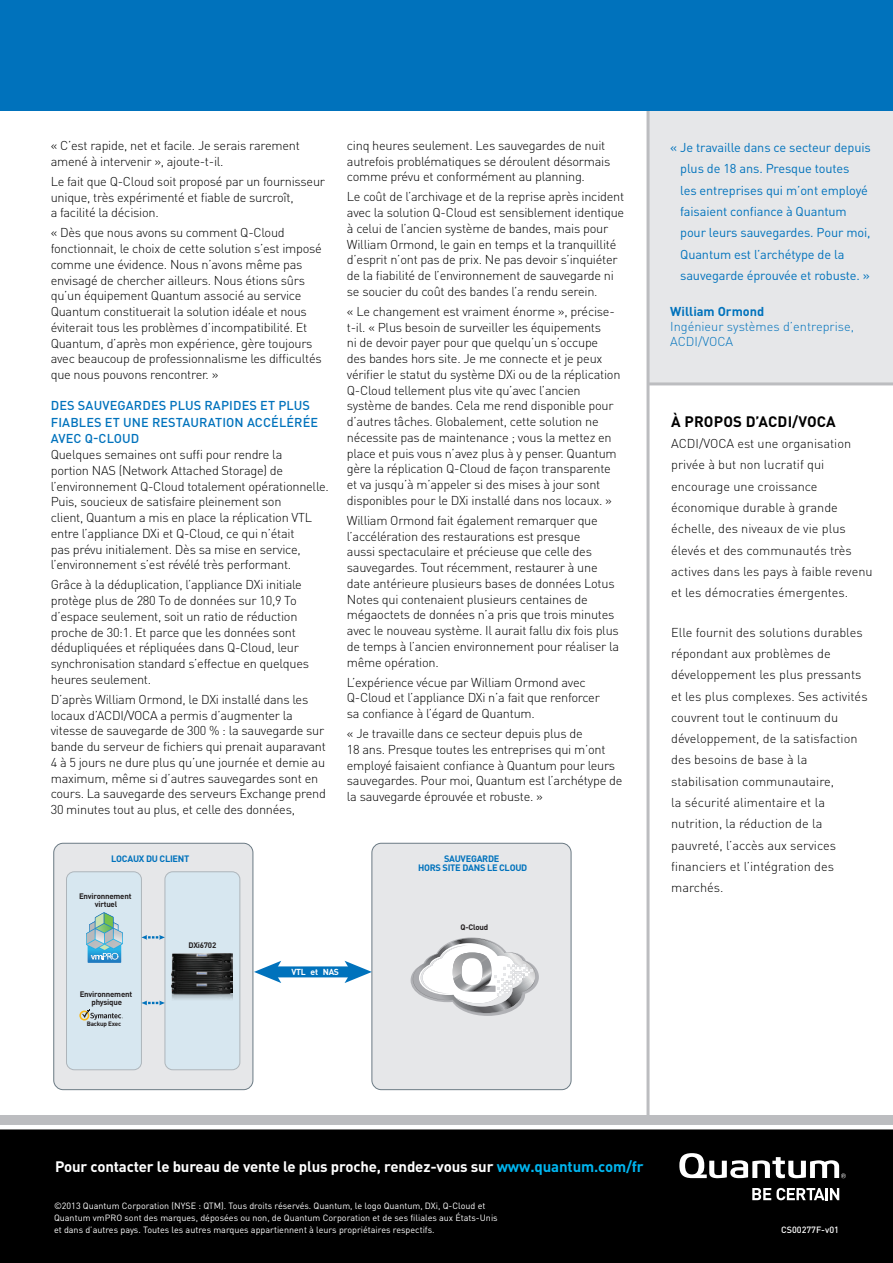
<style>
.page{position:relative;width:893px;height:1263px;background:#fff}
.page>*{position:absolute;margin:0;border:0;box-sizing:border-box;transform-origin:0 0}
.t1{font:700 15px "DIN Pro";letter-spacing:-.01em;color:#fff}
.t2{font:700 15px "DIN Pro";letter-spacing:.005em;color:#000}
.t3{font:300 12.75px/15.8px "DIN Pro";letter-spacing:-.02em;color:#000}
.t4{font:300 12.75px/21.3px "DIN Pro";color:#000}
.t5{font:12.75px/21.3px "DIN Pro";letter-spacing:-.01em;color:#0072bc}
.t6{font:500 12.75px/16.5px "DIN Pro";letter-spacing:.01em;color:#0072bc}
.t7{font:300 12.75px/15px "DIN Pro";color:#0072bc}
.t8{font:700 12.75px "DIN Pro";color:#0072bc}
.t9{font:700 9.15px/9.4px "DIN";letter-spacing:-.03em;color:#0072bc;text-align:center}
.t10{font:9px/12px "DIN Pro";color:#fff}
.t11{font:500 9px "DIN Pro";color:#fff}
.t12{font:700 8.7px "DIN";letter-spacing:-.03em;color:#fff}
.t13{font:700 7.95px/7.9px "DIN";letter-spacing:-.03em;color:#231f20;text-align:center}
.t14{font:700 6.3px "DIN";letter-spacing:-.03em;color:#231f20}
.s1{color:#00b6f0}
</style>
<div class="page">
<div style="left:648px;top:95px;width:245px;height:289px;background:#e6e7e9"></div>
<hr style="left:648px;top:382px;width:245px;height:3px;background:#bcbdc0">
<hr style="left:646px;top:103px;width:3px;height:1058px;background:#bcbdc0">
<div style="left:0;top:1115px;width:893px;height:33px;background:#bcbdc0"></div>
<div style="left:0;top:1128px;width:893px;height:135px;background:#000"></div>
<hr style="left:0;top:1125px;width:893px;height:4px;background:#fff">
<svg style="left:752px;top:1188px;width:87px;height:12px"></svg>
<svg style="left:679px;top:1153px;width:167px;height:25px"></svg>
<div style="left:0;top:0;width:893px;height:111px;background:#0072bc"></div>
<div style="left:54px;top:843px;width:199px;height:247px;background:#e6e7e9;border-radius:9px"></div>
<div style="left:54px;top:843px;width:199px;height:247px;border:1px solid #6b7a84;border-radius:9px"></div>
<div style="left:372px;top:843px;width:199px;height:247px;background:#e6e7e9;border-radius:9px"></div>
<div style="left:372px;top:843px;width:199px;height:247px;border:1px solid #6b7a84;border-radius:9px"></div>
<svg style="left:142px;top:935px;width:23px;height:5px"></svg>
<div style="left:273px;top:966px;width:79px;height:11px;background:#0072bc"></div>
<svg style="left:254px;top:961px;width:27px;height:22px"></svg>
<svg style="left:345px;top:961px;width:27px;height:22px"></svg>
<svg style="left:142px;top:1000px;width:23px;height:5px"></svg>
<div style="left:67px;top:872px;width:74px;height:198px;background:#d7e7f0;border-radius:8px"></div>
<div style="left:66px;top:871px;width:76px;height:199px;border:1px solid #6b7a84;border-radius:8px"></div>
<div style="left:165px;top:872px;width:75px;height:198px;background:#d7e7f0;border-radius:8px"></div>
<div style="left:165px;top:871px;width:75px;height:199px;border:1px solid #6b7a84;border-radius:8px"></div>
<svg style="left:79px;top:1009px;width:44px;height:11px"></svg>
<svg style="left:86px;top:912px;width:37px;height:51px"></svg>
<img style="left:172px;top:953px;width:61px;height:47px">
<svg style="left:411px;top:937px;width:128px;height:79px"></svg>
<p class="t3" style="left:51px;top:137px;width:251px">« C’est rapide, net et facile. Je serais rarement amené à intervenir », ajoute-t-il.</p>
<p class="t3" style="left:51px;top:173px;width:276px">Le fait que Q-Cloud soit proposé par un fournisseur unique, très expérimenté et fiable de surcroît,<br>a facilité la décision.</p>
<p class="t3" style="left:51px;top:224px;width:273px">« Dès que nous avons su comment Q-Cloud fonctionnait, le choix de cette solution s’est imposé comme une évidence. Nous n’avons même pas envisagé de chercher ailleurs. Nous étions sûrs qu’un équipement Quantum associé au service Quantum constituerait la solution idéale et nous éviterait tous les problèmes d’incompatibilité. Et Quantum, d’après mon expérience, gère toujours avec beaucoup de professionnalisme les difficultés que nous pouvons rencontrer. »</p>
<p class="t6" style="left:51px;top:397px;width:269px">D ES SAUVEGARDES PLUS RAPIDES ET PLUS<br>FIABLES ET U NE RESTAU RATION ACCÉLÉRÉE<br>AVEC Q-CLOU D</p>
<p class="t3" style="left:51px;top:446px;width:280px">Quelques semaines ont suffi pour rendre la<br>portion NAS (Network Attached Storage) de l’environnement Q-Cloud totalement opérationnelle.<br>Puis, soucieux de satisfaire pleinement son<br>client, Quantum a mis en place la réplication VTL entre l’appliance DXi et Q-Cloud, ce qui n’était<br>pas prévu initialement. Dès sa mise en service, l’environnement s’est révélé très performant.</p>
<p class="t3" style="left:51px;top:576px;width:260px">Grâce à la déduplication, l’appliance DXi initiale protège plus de 280 To de données sur 10,9 To d’espace seulement, soit un ratio de réduction proche de 30:1. Et parce que les données sont dédupliquées et répliquées dans Q-Cloud, leur synchronisation standard s’effectue en quelques heures seulement.</p>
<p class="t3" style="left:51px;top:691px;width:277px">D’après William Ormond, le DXi installé dans les locaux d’ACDI/VOCA a permis d’augmenter la vitesse de sauvegarde de 300 % : la sauvegarde sur bande du serveur de fichiers qui prenait auparavant 4 à 5 jours ne dure plus qu’une journée et demie au maximum, même si d’autres sauvegardes sont en cours. La sauvegarde des serveurs Exchange prend 30 minutes tout au plus, et celle des données,</p>
<p class="t3" style="left:347px;top:137px;width:265px">cinq heures seulement. Les sauvegardes de nuit autrefois problématiques se déroulent désormais comme prévu et conformément au planning.</p>
<p class="t3" style="left:347px;top:188px;width:279px">Le coût de l’archivage et de la reprise après incident avec la solution Q-Cloud est sensiblement identique à celui de l’ancien système de bandes, mais pour William Ormond, le gain en temps et la tranquillité d’esprit n’ont pas de prix. Ne pas devoir s’inquiéter de la fiabilité de l’environnement de sauvegarde ni se soucier du coût des bandes l’a rendu serein.</p>
<p class="t3" style="left:347px;top:303px;width:275px">« Le changement est vraiment énorme », précise&shy;t-il. « Plus besoin de surveiller les équipements<br>ni de devoir payer pour que quelqu’un s’occupe des bandes hors site. Je me connecte et je peux vérifier le statut du système DXi ou de la réplication Q-Cloud tellement plus vite qu’avec l’ancien système de bandes. Cela me rend disponible pour d’autres tâches. Globalement, cette solution ne nécessite pas de maintenance ; vous la mettez en place et puis vous n’avez plus à y penser. Quantum gère la réplication Q-Cloud de façon transparente et va jusqu’à m’appeler si des mises à jour sont disponibles pour le DXi installé dans nos locaux. »</p>
<p class="t3" style="left:347px;top:512px;width:274px">William Ormond fait également remarquer que l’accélération des restaurations est presque<br>aussi spectaculaire et précieuse que celle des sauvegardes. Tout récemment, restaurer à une date antérieure plusieurs bases de données Lotus Notes qui contenaient plusieurs centaines de mégaoctets de données n’a pris que trois minutes avec le nouveau système. Il aurait fallu dix fois plus de temps à l’ancien environnement pour réaliser la même opération.</p>
<p class="t3" style="left:347px;top:674px;width:254px">L’expérience vécue par William Ormond avec<br>Q-Cloud et l’appliance DXi n’a fait que renforcer sa confiance à l’égard de Quantum.</p>
<p class="t3" style="left:347px;top:725px;width:277px">« Je travaille dans ce secteur depuis plus de<br>18 ans. Presque toutes les entreprises qui m’ont employé faisaient confiance à Quantum pour leurs sauvegardes. Pour moi, Quantum est l’archétype de la sauvegarde éprouvée et robuste. »</p>
<p class="t9" style="left:111px;top:853px;width:80px">LOCAUX DU CLIENT</p>
<p class="t13" style="left:79px;top:891px;width:54px">Environnement virtuel</p>
<p class="t13" style="left:80px;top:990px;width:54px">Environnement physique</p>
<p class="t14" style="left:87px;top:1020px;width:36px">Backup Exec</p>
<p class="t13" style="left:189px;top:940px;width:29px">DXi6702</p>
<p class="t12" style="left:292px;top:966px;width:49px">VTL et NAS</p>
<p class="t9" style="left:418px;top:853px;width:111px">SAUVEGARDE<br>HORS SITE DANS LE CLOUD</p>
<p class="t13" style="left:460px;top:923px;width:29px">Q-Cloud</p>
<p class="t5" style="left:680px;top:136px;width:192px;text-indent:-10px">« Je travaille dans ce secteur depuis plus de 18 ans. Presque toutes<br>les entreprises qui m’ont employé faisaient confiance à Quantum pour leurs sauvegardes. Pour moi,<br>Quantum est l’archétype de la sauvegarde éprouvée et robuste. »</p>
<p class="t8" style="left:670px;top:303px;width:96px">William Ormond</p>
<p class="t7" style="left:670px;top:319px;width:185px">Ingénieur systèmes d’entreprise,<br>ACDI/VOCA</p>
<p class="t2" style="left:671px;top:411px;width:43px">À propo</p>
<p class="t2" style="left:733px;top:411px;width:104px">s d’acdi/voca</p>
<p class="t4" style="left:671px;top:432px;width:203px">ACDI/VOCA est une organisation privée à but non lucratif qui encourage une croissance économique durable à grande échelle, des niveaux de vie plus élevés et des communautés très actives dans les pays à faible revenu et les démocraties émergentes.</p>
<p class="t4" style="left:671px;top:621px;width:198px">Elle fournit des solutions durables répondant aux problèmes de développement les plus pressants et les plus complexes. Ses activités couvrent tout le continuum du développement, de la satisfaction des besoins de base à la stabilisation communautaire,<br>la sécurité alimentaire et la nutrition, la réduction de la pauvreté, l’accès aux services financiers et l’intégration des marchés.</p>
<p class="t1" style="left:55px;top:1156px;width:590px">Pour contacter le bureau de vente le plus proche, rendez-vous sur <span class="s1">www.quantum.com/fr</span></p>
<p class="t10" style="left:54px;top:1199px;width:445px">©2013 Quantum Corporation (NYSE : QTM). Tous droits réservés. Quantum, le logo Quantum, DXi, Q-Cloud et<br>Quantum vmPRO sont des marques, déposées ou non, de Quantum Corporation et de ses filiales aux États-Unis et dans d’autres pays. Toutes les autres marques appartiennent à leurs propriétaires respectifs.</p>
<p class="t11" style="left:781px;top:1223px;width:59px">CS00277F-V01</p>
</div>
